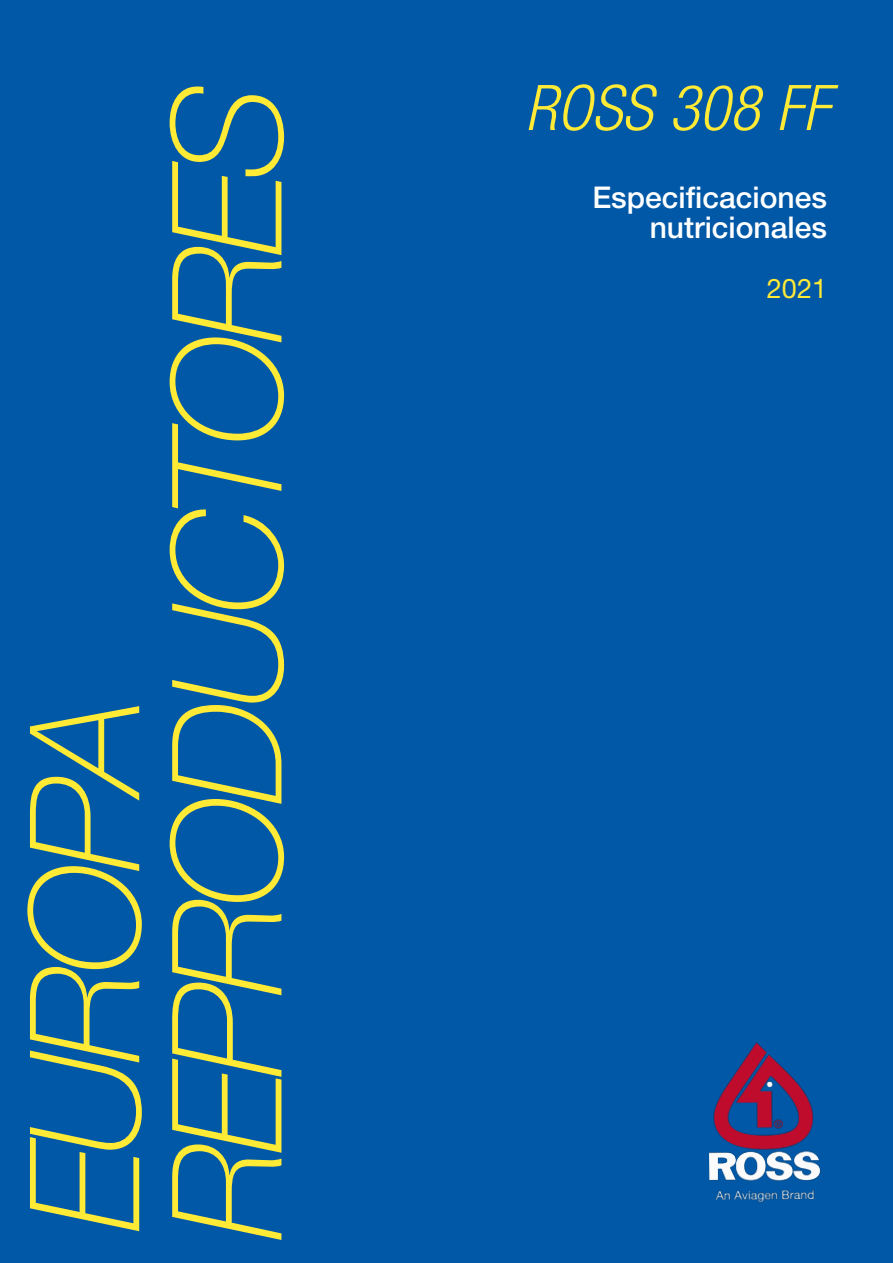
<style>
.page{position:relative;width:893px;height:1263px;background:#0158a6}
.page>*{position:absolute;margin:0;border:0;box-sizing:border-box;transform-origin:0 0}
.t1{font:italic 100 153px/142.2px "Helvetica Neue LT Std";letter-spacing:-.06em;color:#ffea36}
.t2{font:italic 300 condensed 63px "Helvetica Neue LT Std";color:#ffea36}
.t3{font:500 30px/30px "Helvetica Neue LT Std";color:#fff;text-align:right}
.t4{font:27px "Helvetica Neue LT Std";color:#ffea36}
</style>
<div class="page">
<img style="left:709px;top:1042px;width:112px;height:161px">
<h1 class="t1" style="left:14px;top:1240px;width:1158px;rotate:-90deg">EUROPA<br>REPRODUCTORES</h1>
<h2 class="t2" style="left:525px;top:72px;width:306px">ROSS 308 FF</h2>
<p class="t3" style="left:592px;top:182px;width:236px">Especificaciones nutricionales</p>
<p class="t4" style="left:767px;top:272px;width:62px">2021</p>
</div>
